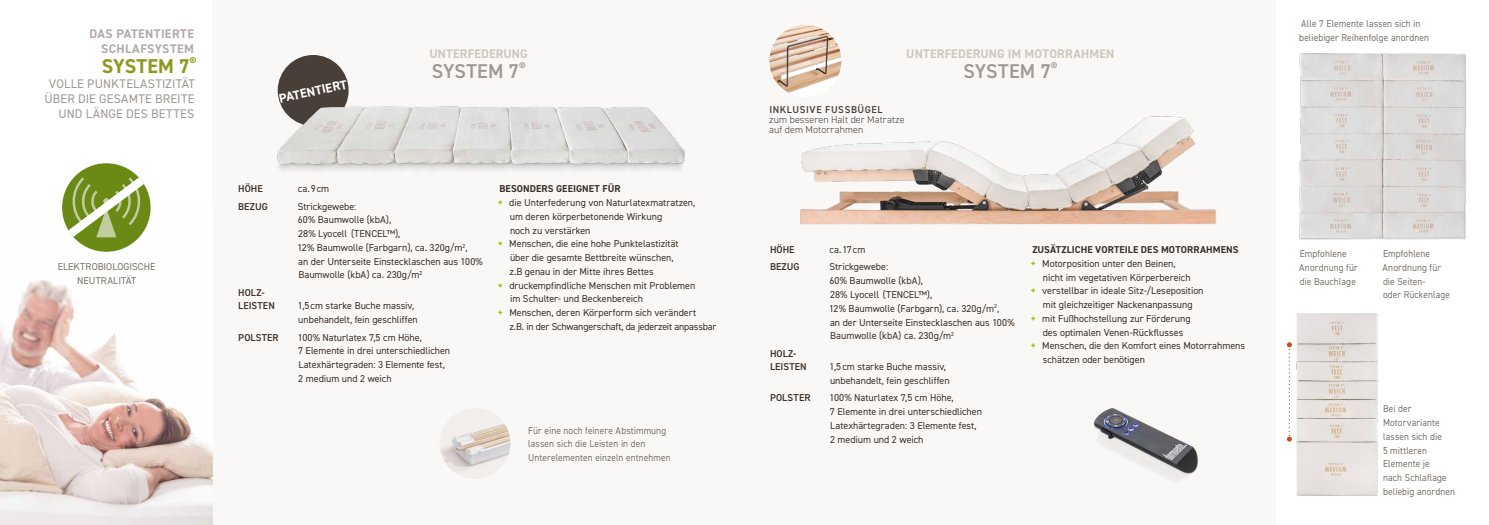
<style>
.page{position:relative;width:1489px;height:525px;background:#fff}
.page>*{position:absolute;margin:0;border:0;box-sizing:border-box;transform-origin:0 0}
.t1{font:600 20px "DIN2014";letter-spacing:.005em;color:#a09891}
.t2{font:700 20px "DIN2014";letter-spacing:.005em;color:#8f981e}
.t3{font:700 12.75px "DIN2014";color:#fff}
.t4{font:12.5px/15px "DIN2014";letter-spacing:.01em;color:#a09891;text-align:right}
.t5{font:700 12.5px "DIN2014";letter-spacing:.01em;color:#d0c6bc}
.t6{font:700 12.5px/15px "DIN2014";letter-spacing:.035em;color:#b2aaa8;text-align:right}
.t7{font:10px/13.8px "DIN2014";letter-spacing:-.005em;color:#3c3028}
.t8{font:10px/13.8px "DIN2014";letter-spacing:.005em;color:#7d746a;scale:.94 1}
.t9{font:600 10px/13.8px "DIN2014";letter-spacing:.005em;color:#3c3028}
.t10{font:700 10px "DIN2014";letter-spacing:.005em;color:#3c3028}
.t11{font:300 10px/10px "DIN2014";letter-spacing:.005em;color:#493f39}
.t12{font:10px/13.8px "DIN2014";letter-spacing:.005em;color:#7d746a;text-align:center}
.t13{font:600 10px "DIN2014";letter-spacing:.06em;color:#493f39}
.s1{font-weight:800;color:#a6be14}
</style>
<div class="page">
<div style="left:213px;top:0;width:1063px;height:524px;background:#faf8f6"></div>
<img style="left:1093px;top:408px;width:105px;height:73px">
<img style="left:0;top:279px;width:213px;height:245px">
<svg style="left:62px;top:163px;width:89px;height:89px"></svg>
<div style="left:278px;top:55px;width:70px;height:71px;background:#493f39;border-radius:50%"></div>
<img style="left:277px;top:95px;width:408px;height:76px">
<img style="left:800px;top:116px;width:416px;height:109px">
<img style="left:1299px;top:53px;width:167px;height:187px">
<svg style="left:1287px;top:342px;width:4px;height:99px"></svg>
<img style="left:1296px;top:313px;width:82px;height:183px">
<img style="left:439px;top:408px;width:71px;height:70px;border-radius:35px">
<img style="left:769px;top:25px;width:72px;height:72px;border-radius:36px">
<p class="t6" style="left:89px;top:26px;width:106px">DAS PATENTIERTE<br>SCHLAFSYSTEM</p>
<h1 class="t2" style="left:102px;top:53px;width:96px">SYSTEM 7<sup>®</sup></h1>
<p class="t4" style="left:45px;top:76px;width:152px">VOLLE PUNKTELASTIZITÄT<br>ÜBER DIE GESAMTE BREITE<br>UND LÄNGE DES BETTES</p>
<p class="t12" style="left:58px;top:259px;width:99px">ELEKTROBIOLOGISCHE<br>NEUTRALITÄT</p>
<p class="t3" style="left:277px;top:90px;width:71px;rotate:-12deg">PATENTIERT</p>
<p class="t5" style="left:429px;top:45px;width:100px">UNTERFEDERUNG</p>
<h1 class="t1" style="left:431px;top:58px;width:95px">SYSTEM 7<sup>®</sup></h1>
<p class="t9" style="left:238px;top:181px;width:26px">HÖHE</p>
<p class="t7" style="left:298px;top:182px;width:33px">ca.9cm</p>
<p class="t9" style="left:238px;top:199px;width:31px">BEZUG</p>
<p class="t7" style="left:297px;top:199px;width:187px">Strickgewebe:<br>60% Baumwolle (kbA),<br>28% Lyocell (TENCEL™),<br>12% Baumwolle (Farbgarn), ca. 320g/m<sup>2</sup>,<br>an der Unterseite Einstecklaschen aus 100%<br>Baumwolle (kbA) ca. 230g/m<sup>2</sup></p>
<p class="t9" style="left:238px;top:285px;width:38px">HOLZ-<br>LEISTEN</p>
<p class="t7" style="left:298px;top:299px;width:122px">1,5cm starke Buche massiv, unbehandelt, fein geschliffen</p>
<p class="t9" style="left:238px;top:330px;width:42px">POLSTER</p>
<p class="t7" style="left:298px;top:330px;width:154px">100% Naturlatex 7,5 cm Höhe,<br>7 Elemente in drei unterschiedlichen<br>Latexhärtegraden: 3 Elemente fest,<br>2 medium und 2 weich</p>
<p class="t10" style="left:499px;top:182px;width:122px">BESONDERS GEEIGNET FÜR</p>
<p class="t7" style="left:498px;top:195px;width:199px"><span class="s1">+</span> die Unterfederung von Naturlatexmatratzen,</p>
<p class="t7" style="left:510px;top:209px;width:154px">um deren körperbetonende Wirkung</p>
<p class="t7" style="left:510px;top:223px;width:82px">noch zu verstärken</p>
<p class="t7" style="left:498px;top:237px;width:182px"><span class="s1">+</span> Menschen, die eine hohe Punktelastizität</p>
<p class="t7" style="left:510px;top:250px;width:165px">über die gesamte Bettbreite wünschen,</p>
<p class="t7" style="left:509px;top:264px;width:146px">z.B genau in der Mitte ihres Bettes</p>
<p class="t7" style="left:498px;top:278px;width:199px"><span class="s1">+</span> druckempfindliche Menschen mit Problemen</p>
<p class="t7" style="left:510px;top:292px;width:134px">im Schulter- und Beckenbereich</p>
<p class="t7" style="left:498px;top:305px;width:200px"><span class="s1">+</span> Menschen, deren Körperform sich verändert</p>
<p class="t7" style="left:509px;top:319px;width:208px">z.B. in der Schwangerschaft, da jederzeit anpassbar</p>
<p class="t8" style="left:528px;top:423px;width:153px">Für eine noch feinere Abstimmung lassen sich die Leisten in den<br>Unterelementen einzeln entnehmen</p>
<p class="t5" style="left:906px;top:45px;width:210px">UNTERFEDERUNG IM MOTORRAHMEN</p>
<h1 class="t1" style="left:963px;top:58px;width:95px">SYSTEM 7<sup>®</sup></h1>
<p class="t13" style="left:769px;top:102px;width:115px">INKLUSIVE FUSSBÜGEL</p>
<p class="t11" style="left:769px;top:114px;width:137px">zum besseren Halt der Matratze auf dem Motorrahmen</p>
<p class="t9" style="left:770px;top:242px;width:26px">HÖHE</p>
<p class="t7" style="left:829px;top:242px;width:37px">ca.17cm</p>
<p class="t9" style="left:770px;top:260px;width:31px">BEZUG</p>
<p class="t7" style="left:829px;top:260px;width:187px">Strickgewebe:<br>60% Baumwolle (kbA),<br>28% Lyocell (TENCEL™),<br>12% Baumwolle (Farbgarn), ca. 320g/m<sup>2</sup>,<br>an der Unterseite Einstecklaschen aus 100%<br>Baumwolle (kbA) ca. 230g/m<sup>2</sup></p>
<p class="t9" style="left:770px;top:346px;width:38px">HOLZ-<br>LEISTEN</p>
<p class="t7" style="left:829px;top:359px;width:122px">1,5cm starke Buche massiv, unbehandelt, fein geschliffen</p>
<p class="t9" style="left:770px;top:390px;width:42px">POLSTER</p>
<p class="t7" style="left:829px;top:390px;width:154px">100% Naturlatex 7,5 cm Höhe,<br>7 Elemente in drei unterschiedlichen<br>Latexhärtegraden: 3 Elemente fest,<br>2 medium und 2 weich</p>
<p class="t10" style="left:1032px;top:243px;width:208px">ZUSÄTZLICHE VORTEILE DES MOTORRAHMENS</p>
<p class="t7" style="left:1030px;top:256px;width:146px"><span class="s1">+</span> Motorposition unter den Beinen,</p>
<p class="t7" style="left:1042px;top:270px;width:149px">nicht im vegetativen Körperbereich</p>
<p class="t7" style="left:1030px;top:284px;width:174px"><span class="s1">+</span> verstellbar in ideale Sitz-/Leseposition</p>
<p class="t7" style="left:1042px;top:297px;width:151px">mit gleichzeitiger Nackenanpassung</p>
<p class="t7" style="left:1030px;top:311px;width:161px"><span class="s1">+</span> mit Fußhochstellung zur Förderung</p>
<p class="t7" style="left:1042px;top:325px;width:142px">des optimalen Venen-Rückflusses</p>
<p class="t7" style="left:1030px;top:339px;width:216px"><span class="s1">+</span> Menschen, die den Komfort eines Motorrahmens</p>
<p class="t7" style="left:1042px;top:352px;width:104px">schätzen oder benötigen</p>
<p class="t8" style="left:1299px;top:17px;width:139px">Alle 7 Elemente lassen sich in beliebiger Reihenfolge anordnen</p>
<p class="t8" style="left:1299px;top:246px;width:64px">Empfohlene<br>Anordnung für die Bauchlage</p>
<p class="t8" style="left:1382px;top:246px;width:73px">Empfohlene<br>Anordnung für die Seiten-<br>oder Rückenlage</p>
<p class="t8" style="left:1382px;top:401px;width:78px">Bei der<br>Motorvariante lassen sich die<br>5 mittleren<br>Elemente je<br>nach Schlaflage beliebig anordnen</p>
</div>
